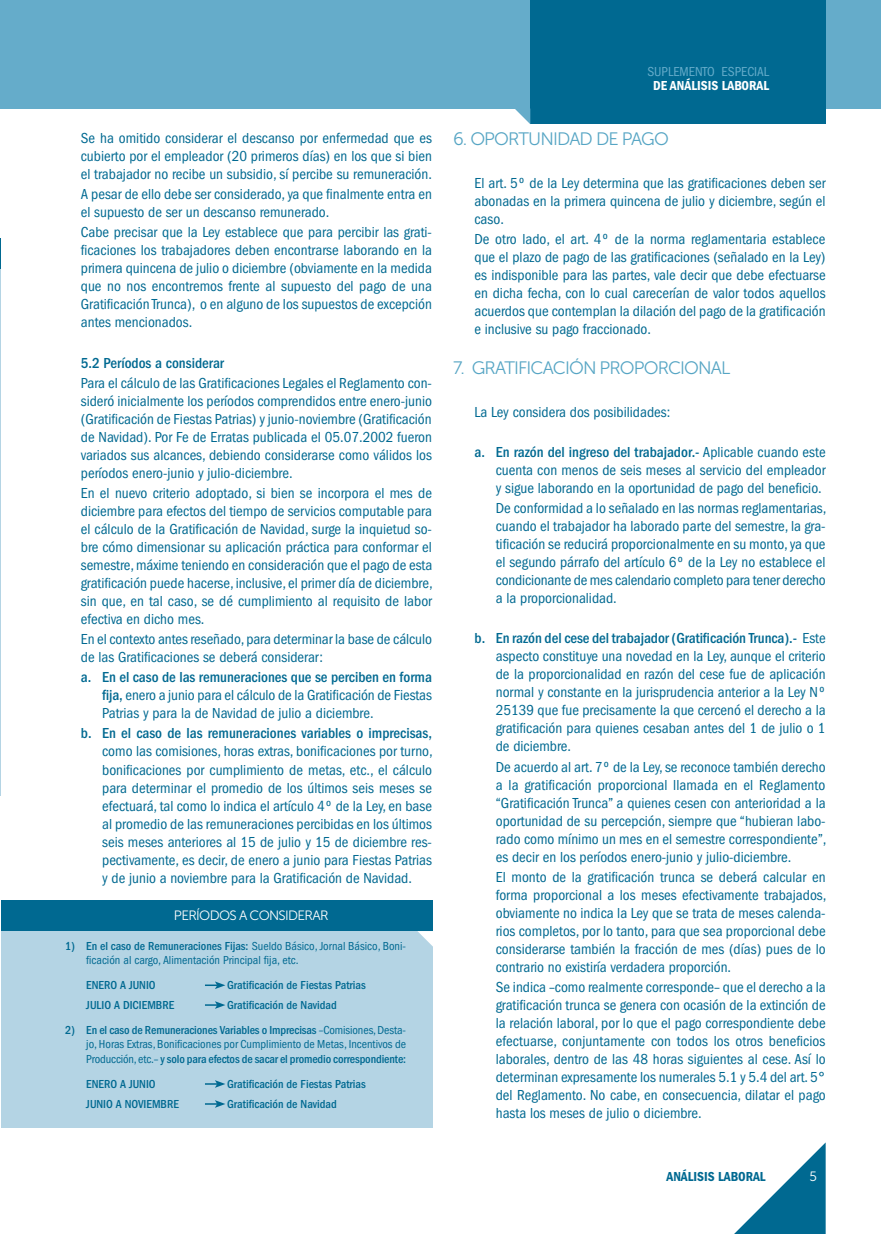
<style>
.page{position:relative;width:881px;height:1234px;background:#fff}
.page>*{position:absolute;margin:0;border:0;box-sizing:border-box;transform-origin:0 0}
.analisistitular{font:18px "Museo Sans 300";letter-spacing:-.05em;color:#56a5c4}
.tab__10_menos_5{font:condensed 15px/18px "Franklin Gothic";color:#006991;text-align:justify}
.cuerpo_texto_ok{font:condensed 15px/18px "Franklin Gothic";color:#006991;text-align:justify}
.cuerpo_texto_ok-2{font:500 condensed 15px "Franklin Gothic";color:#006991}
.Estilo_de_párrafo_2{font:13.5px "Museo Sans 300";letter-spacing:-.05em;color:#fff}
.t1{font:condensed 13.5px "Franklin Gothic";color:#65acca}
.t2{font:600 condensed 13.5px "Franklin Gothic";color:#fff}
.t3{font:600 condensed 13.5px "Franklin Gothic";color:#006991}
.cuerpo_texto_ok-3{font:condensed 12px/14.4px "Franklin Gothic";color:#006991}
.cuerpo_texto_ok-4{font:500 condensed 12px "Franklin Gothic";color:#006991}
.s1{font-weight:500}
</style>
<div class="page">
<svg style="left:735px;top:1143px;width:90px;height:90px"></svg>
<div style="left:0;top:0;width:880px;height:108px;background:#65acca"></div>
<div style="left:530px;top:0;width:295px;height:124px;background:#006991"></div>
<svg style="left:514px;top:108px;width:16px;height:16px"></svg>
<div style="left:1px;top:900px;width:432px;height:227px;background:#b4d4e4"></div>
<div style="left:1px;top:900px;width:432px;height:30px;background:#006991"></div>
<svg style="left:417px;top:930px;width:16px;height:16px"></svg>
<svg style="left:205px;top:981px;width:20px;height:7px"></svg>
<svg style="left:205px;top:1001px;width:20px;height:7px"></svg>
<svg style="left:205px;top:1080px;width:20px;height:7px"></svg>
<svg style="left:205px;top:1100px;width:20px;height:7px"></svg>
<p class="cuerpo_texto_ok" style="left:81px;top:129px;width:352px">Se ha omitido considerar el descanso por enfermedad que es cubierto por el empleador (20 primeros días) en los que si bien el trabajador no recibe un subsidio, sí percibe su remuneración.</p>
<p class="cuerpo_texto_ok" style="left:81px;top:185px;width:352px">A pesar de ello debe ser considerado, ya que finalmente entra en el supuesto de ser un descanso remunerado.</p>
<p class="cuerpo_texto_ok" style="left:81px;top:223px;width:352px">Cabe precisar que la Ley establece que para percibir las grati&shy;ficaciones los trabajadores deben encontrarse laborando en la primera quincena de julio o diciembre (obviamente en la medida que no nos encontremos frente al supuesto del pago de una Gratificación Trunca), o en alguno de los supuestos de excepción antes mencionados.</p>
<p class="cuerpo_texto_ok-2" style="left:81px;top:354px;width:145px">5.2 Períodos a considerar</p>
<p class="cuerpo_texto_ok" style="left:81px;top:374px;width:352px">Para el cálculo de las Gratificaciones Legales el Reglamento con&shy;sideró inicialmente los períodos comprendidos entre enero-junio (Gratificación de Fiestas Patrias) y junio-noviembre (Gratificación de Navidad). Por Fe de Erratas publicada el 05.07.2002 fueron variados sus alcances, debiendo considerarse como válidos los períodos enero-junio y julio-diciembre.</p>
<p class="cuerpo_texto_ok" style="left:81px;top:484px;width:353px">En el nuevo criterio adoptado, si bien se incorpora el mes de diciembre para efectos del tiempo de servicios computable para el cálculo de la Gratificación de Navidad, surge la inquietud so&shy;bre cómo dimensionar su aplicación práctica para conformar el semestre, máxime teniendo en consideración que el pago de esta gratificación puede hacerse, inclusive, el primer día de diciembre, sin que, en tal caso, se dé cumplimiento al requisito de labor efectiva en dicho mes.</p>
<p class="cuerpo_texto_ok" style="left:81px;top:630px;width:352px">En el contexto antes reseñado, para determinar la base de cálculo de las Gratificaciones se deberá considerar:</p>
<p class="tab__10_menos_5" style="left:102px;top:668px;width:331px;text-indent:-21px"><span class="s1">a. En el caso de las remuneraciones que se perciben en forma fija,</span> enero a junio para el cálculo de la Gratificación de Fiestas Patrias y para la de Navidad de julio a diciembre.</p>
<p class="tab__10_menos_5" style="left:102px;top:724px;width:332px;text-indent:-21px"><span class="s1">b. En el caso de las remuneraciones variables o imprecisas, </span>como las comisiones, horas extras, bonificaciones por turno, bonificaciones por cumplimiento de metas, etc., el cálculo para determinar el promedio de los últimos seis meses se efectuará, tal como lo indica el artículo 4º de la Ley, en base al promedio de las remuneraciones percibidas en los últimos seis meses anteriores al 15 de julio y 15 de diciembre res&shy;pectivamente, es decir, de enero a junio para Fiestas Patrias y de junio a noviembre para la Gratificación de Navidad.</p>
<p class="Estilo_de_párrafo_2" style="left:174px;top:908px;width:156px">PERÍODOS A CONSIDERAR</p>
<p class="cuerpo_texto_ok-3" style="left:86px;top:938px;width:321px;text-indent:-21px"><span class="s1">1) En el caso de Remuneraciones Fijas:</span> Sueldo Básico, Jornal Básico, Boni&shy;ficación al cargo, Alimentación Principal fija, etc.</p>
<p class="cuerpo_texto_ok-4" style="left:86px;top:978px;width:71px">ENERO A JUNIO</p>
<p class="cuerpo_texto_ok-4" style="left:227px;top:978px;width:140px">Gratificación de Fiestas Patrias</p>
<p class="cuerpo_texto_ok-4" style="left:86px;top:998px;width:89px">JULIO A DICIEMBRE</p>
<p class="cuerpo_texto_ok-4" style="left:227px;top:998px;width:111px">Gratificación de Navidad</p>
<p class="cuerpo_texto_ok-3" style="left:86px;top:1022px;width:321px;text-align:justify;text-indent:-21px"><span class="s1">2) En el caso de Remuneraciones Variables o Imprecisas</span> –Comisiones, Desta&shy;jo, Horas Extras, Bonificaciones por Cumplimiento de Metas, Incentivos de Producción, etc.– <span class="s1">y solo para efectos de sacar el promedio correspondiente:</span></p>
<p class="cuerpo_texto_ok-4" style="left:86px;top:1076px;width:71px">ENERO A JUNIO</p>
<p class="cuerpo_texto_ok-4" style="left:227px;top:1076px;width:140px">Gratificación de Fiestas Patrias</p>
<p class="cuerpo_texto_ok-4" style="left:86px;top:1096px;width:94px">JUNIO A NOVIEMBRE</p>
<p class="cuerpo_texto_ok-4" style="left:227px;top:1096px;width:111px">Gratificación de Navidad</p>
<p class="t1" style="left:647px;top:64px;width:123px">SUPLEMENTO ESPECIAL</p>
<p class="t2" style="left:653px;top:78px;width:117px">DE ANÁLISIS LABORAL</p>
<p class="analisistitular" style="left:453px;top:129px;width:217px">6. OPORTUNIDAD DE PAGO</p>
<p class="cuerpo_texto_ok" style="left:474px;top:174px;width:352px">El art. 5º de la Ley determina que las gratificaciones deben ser abonadas en la primera quincena de julio y diciembre, según el caso.</p>
<p class="cuerpo_texto_ok" style="left:474px;top:230px;width:352px">De otro lado, el art. 4º de la norma reglamentaria establece que el plazo de pago de las gratificaciones (señalado en la Ley) es indisponible para las partes, vale decir que debe efectuarse en dicha fecha, con lo cual carecerían de valor todos aquellos acuerdos que contemplan la dilación del pago de la gratificación e inclusive su pago fraccionado.</p>
<p class="analisistitular" style="left:453px;top:358px;width:278px">7. GRATIFICACIÓN PROPORCIONAL</p>
<p class="cuerpo_texto_ok" style="left:474px;top:403px;width:197px">La Ley considera dos posibilidades:</p>
<p class="tab__10_menos_5" style="left:495px;top:443px;width:331px;text-indent:-21px"><span class="s1">a. En razón del ingreso del trabajador.-</span> Aplicable cuando este cuenta con menos de seis meses al servicio del empleador y sigue laborando en la oportunidad de pago del beneficio.</p>
<p class="tab__10_menos_5" style="left:495px;top:499px;width:332px">De conformidad a lo señalado en las normas reglamentarias, cuando el trabajador ha laborado parte del semestre, la gra&shy;tificación se reducirá proporcionalmente en su monto, ya que el segundo párrafo del artículo 6º de la Ley no establece el condicionante de mes calendario completo para tener derecho a la proporcionalidad.</p>
<p class="tab__10_menos_5" style="left:495px;top:629px;width:331px;text-indent:-21px"><span class="s1">b. En razón del cese del trabajador (Gratificación Trunca).-</span> Este aspecto constituye una novedad en la Ley, aunque el criterio de la proporcionalidad en razón del cese fue de aplicación normal y constante en la jurisprudencia anterior a la Ley Nº 25139 que fue precisamente la que cercenó el derecho a la gratificación para quienes cesaban antes del 1 de julio o 1 de diciembre.</p>
<p class="tab__10_menos_5" style="left:495px;top:757px;width:332px">De acuerdo al art. 7º de la Ley, se reconoce también derecho a la gratificación proporcional llamada en el Reglamento “Gratificación Trunca” a quienes cesen con anterioridad a la oportunidad de su percepción, siempre que “hubieran labo&shy;rado como mínimo un mes en el semestre correspondiente”, es decir en los períodos enero-junio y julio-diciembre.</p>
<p class="tab__10_menos_5" style="left:495px;top:867px;width:332px">El monto de la gratificación trunca se deberá calcular en forma proporcional a los meses efectivamente trabajados, obviamente no indica la Ley que se trata de meses calenda&shy;rios completos, por lo tanto, para que sea proporcional debe considerarse también la fracción de mes (días) pues de lo contrario no existiría verdadera proporción.</p>
<p class="tab__10_menos_5" style="left:495px;top:977px;width:331px">Se indica –como realmente corresponde– que el derecho a la gratificación trunca se genera con ocasión de la extinción de la relación laboral, por lo que el pago correspondiente debe efectuarse, conjuntamente con todos los otros beneficios laborales, dentro de las 48 horas siguientes al cese. Así lo determinan expresamente los numerales 5.1 y 5.4 del art. 5° del Reglamento. No cabe, en consecuencia, dilatar el pago hasta los meses de julio o diciembre.</p>
<p class="t3" style="left:666px;top:1168px;width:101px">ANÁLISIS LABORAL</p>
<p class="Estilo_de_párrafo_2" style="left:809px;top:1168px;width:9px">5</p>
</div>
